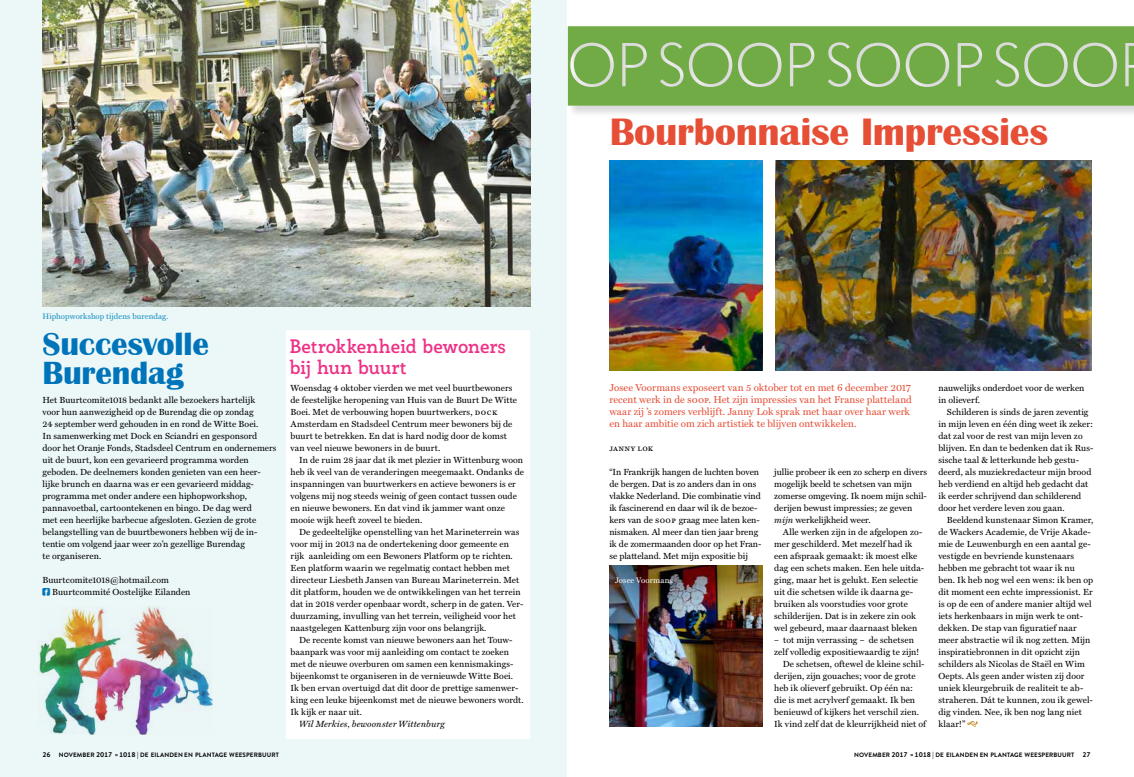
<style>
.page{position:relative;width:1134px;height:777px;background:#fff}
.page>*{position:absolute;margin:0;border:0;box-sizing:border-box;transform-origin:0 0}
.t1{font:700 39.3px "Britannic";letter-spacing:-.01em;color:#e64e36}
.t2{font:700 33px/29px "Britannic";letter-spacing:-.005em;color:#0074b9}
.t3{font:700 19px/21px "Rogliano";letter-spacing:-.015em;color:#ed3186}
.t4{font:10px/12px "Miller Text";letter-spacing:.005em;color:#e64e36}
.t5{font:italic 9px "Miller Text";letter-spacing:.015em;color:#000}
.t6{font:8.9px/12px "Miller Text";letter-spacing:.005em;color:#000}
.t7{font:8.9px "Miller Text Roman SC";letter-spacing:.04em;color:#000}
.t8{font:8px "Miller Text";color:#1690c2}
.t9{font:8px "Miller Text";letter-spacing:.015em;color:#fff}
.t10{font:700 6.3px "Brandon Grotesque";letter-spacing:.02em;color:#000}
.s1{font-family:"Miller Text Roman SC"}
.s2{font-style:italic;font-size:9px}
.s3{font-size:7px}
.s4{font-size:6px}
</style>
<div class="page">
<div style="left:0;top:0;width:567px;height:777px;background:#ecf7f8"></div>
<div style="left:286px;top:331px;width:244px;height:408px;background:#fff"></div>
<div style="left:568px;top:26px;width:566px;height:92px;background:#000;opacity:.15"></div>
<svg style="left:568px;top:26px;width:566px;height:80px;background:#7db156"></svg>
<img style="left:610px;top:160px;width:153px;height:210px">
<img style="left:610px;top:566px;width:153px;height:161px">
<img style="left:775px;top:160px;width:316px;height:211px">
<svg style="left:967px;top:721px;width:11px;height:6px"></svg>
<img style="left:43px;top:0;width:487px;height:307px">
<img style="left:38px;top:607px;width:175px;height:128px">
<p class="t8" style="left:43px;top:311px;width:127px">Hiphopworkshop tijdens burendag.</p>
<h2 class="t2" style="left:43px;top:329px;width:168px">Succesvolle<br>Burendag</h2>
<p class="t6" style="left:43px;top:394px;width:235px">Het Buurtcomite1018 bedankt alle bezoekers hartelijk<br>voor hun aanwezigheid op de Burendag die op zondag<br>24 september werd gehouden in en rond de Witte Boei.<br>In samenwerking met Dock en Sciandri en gesponsord door het Oranje Fonds, Stadsdeel Centrum en ondernemers uit de buurt, kon een gevarieerd programma worden geboden. De deelnemers konden genieten van een heer&shy;lijke brunch en daarna was er een gevarieerd middag&shy;programma met onder andere een hiphopworkshop, pannavoetbal, cartoontekenen en bingo. De dag werd<br>met een heerlijke barbecue afgesloten. Gezien de grote belangstelling van de buurtbewoners hebben wij de in&shy;tentie om volgend jaar weer zo’n gezellige Burendag<br>te organiseren.</p>
<p class="t6" style="left:52px;top:574px;width:140px;text-indent:-10px">Buurtcomite1018@hotmail.com<br>Buurtcommité Oostelijke Eilanden</p>
<h3 class="t3" style="left:290px;top:335px;width:218px">Betrokkenheid bewoners bij hun buurt</h3>
<p class="t6" style="left:291px;top:382px;width:228px">Woensdag 4 oktober vierden we met veel buurtbewoners de feestelijke heropening van Huis van de Buurt De Witte Boei. Met de verbouwing hopen buurtwerkers, <span class="s1">dock </span>Amsterdam en Stadsdeel Centrum meer bewoners bij de buurt te betrekken. En dat is hard nodig door de komst van veel nieuwe bewoners in de buurt.</p>
<p class="t6" style="left:291px;top:454px;width:235px;text-indent:8px">In de ruim 28 jaar dat ik met plezier in Wittenburg woon heb ik veel van de veranderingen meegemaakt. Ondanks de inspanningen van buurtwerkers en actieve bewoners is er volgens mij nog steeds weinig of geen contact tussen oude en nieuwe bewoners. En dat vind ik jammer want onze mooie wijk heeft zoveel te bieden.</p>
<p class="t6" style="left:291px;top:526px;width:234px;text-indent:8px">De gedeeltelijke openstelling van het Marineterrein was voor mij in 2013 na de ondertekening door gemeente en rijk aanleiding om een Bewoners Platform op te richten.<br>Een platform waarin we regelmatig contact hebben met directeur Liesbeth Jansen van Bureau Marineterrein. Met dit platform, houden we de ontwikkelingen van het terrein dat in 2018 verder openbaar wordt, scherp in de gaten. Ver&shy;duurzaming, invulling van het terrein, veiligheid voor het naastgelegen Kattenburg zijn voor ons belangrijk.</p>
<p class="t6" style="left:291px;top:634px;width:235px;text-indent:8px">De recente komst van nieuwe bewoners aan het Touw&shy;baanpark was voor mij aanleiding om contact te zoeken met de nieuwe overburen om samen een kennismakings&shy;bijeenkomst te organiseren in de vernieuwde Witte Boei.<br>Ik ben ervan overtuigd dat dit door de prettige samenwer&shy;king een leuke bijeenkomst met de nieuwe bewoners wordt.<br>Ik kijk er naar uit.</p>
<p class="t5" style="left:299px;top:718px;width:147px">Wil Merkies, bewoonster Wittenburg</p>
<h1 class="t1" style="left:610px;top:110px;width:440px">Bourbonnaise Impressies</h1>
<p class="t4" style="left:609px;top:381px;width:304px">Josee Voormans exposeert van 5 oktober tot en met 6 december 2017 recent werk in de <span class="s1">soop</span>. Het zijn impressies van het Franse platteland waar zij ’s zomers verblijft. Janny Lok sprak met haar over haar werk en haar ambitie om zich artistiek te blijven ontwikkelen.</p>
<p class="t7" style="left:609px;top:442px;width:45px">janny lok</p>
<p class="t6" style="left:609px;top:466px;width:154px">“In Frankrijk hangen de luchten boven de bergen. Dat is zo anders dan in ons vlakke Nederland. Die combinatie vind ik fascinerend en daar wil ik de bezoe&shy;kers van de <span class="s1">soop</span> graag mee laten ken&shy;nismaken. Al meer dan tien jaar breng ik de zomermaanden door op het Fran&shy;se platteland. Met mijn expositie bij</p>
<p class="t6" style="left:774px;top:466px;width:154px">jullie probeer ik een zo scherp en divers mogelijk beeld te schetsen van mijn zomerse omgeving. Ik noem mijn schil&shy;derijen bewust impressies; ze geven <span class="s2">mijn</span> werkelijkheid weer.</p>
<p class="t6" style="left:774px;top:526px;width:152px;text-indent:9px">Alle werken zijn in de afgelopen zo&shy;mer geschilderd. Met mezelf had ik een afspraak gemaakt: ik moest elke dag een schets maken. Een hele uitda&shy;ging, maar het is gelukt. Een selectie uit die schetsen wilde ik daarna ge&shy;bruiken als voorstudies voor grote schilderijen. Dat is in zekere zin ook wel gebeurd, maar daarnaast bleken</p>
<p class="t6" style="left:774px;top:634px;width:141px">– tot mijn verrassing – de schetsen</p>
<p class="t6" style="left:774px;top:646px;width:147px">zelf volledig expositiewaardig te zijn!</p>
<p class="t6" style="left:783px;top:658px;width:143px">De schetsen, oftewel de kleine schil-</p>
<p class="t6" style="left:774px;top:670px;width:143px">derijen, zijn gouaches; voor de grote</p>
<p class="t6" style="left:774px;top:682px;width:140px">heb ik olieverf gebruikt. Op één na:</p>
<p class="t6" style="left:774px;top:694px;width:142px">die is met acrylverf gemaakt. Ik ben</p>
<p class="t6" style="left:774px;top:706px;width:146px">benieuwd of kijkers het verschil zien.</p>
<p class="t6" style="left:774px;top:718px;width:153px">Ik vind zelf dat de kleurrijkheid niet of</p>
<p class="t9" style="left:615px;top:575px;width:59px">Josee Voormans</p>
<p class="t6" style="left:938px;top:382px;width:148px">nauwelijks onderdoet voor de werken in olieverf.</p>
<p class="t6" style="left:938px;top:406px;width:157px;text-indent:8px">Schilderen is sinds de jaren zeventig in mijn leven en één ding weet ik zeker: dat zal voor de rest van mijn leven zo blijven. En dan te bedenken dat ik Rus&shy;sische taal &amp; letterkunde heb gestu&shy;deerd, als muziekredacteur mijn brood heb verdiend en altijd heb gedacht dat ik eerder schrijvend dan schilderend door het verdere leven zou gaan.</p>
<p class="t6" style="left:938px;top:514px;width:156px;text-indent:8px">Beeldend kunstenaar Simon Kramer, de Wackers Academie, de Vrije Akade&shy;mie de Leuwenburgh en een aantal ge&shy;vestigde en bevriende kunstenaars hebben me gebracht tot waar ik nu ben. Ik heb nog wel een wens: ik ben op dit moment een echte impressionist. Er is op de een of andere manier altijd wel iets herkenbaars in mijn werk te ont&shy;dekken. De stap van figuratief naar meer abstractie wil ik nog zetten. Mijn inspiratiebronnen in dit opzicht zijn schilders als Nicolas de Staël en Wim Oepts. Als geen ander wisten zij door uniek kleurgebruik de realiteit te ab&shy;straheren. Dát te kunnen, zou ik gewel&shy;dig vinden. Nee, ik ben nog lang niet klaar!”</p>
<p class="t10" style="left:43px;top:750px;width:238px"><span class="s3">26</span> NOVEMBER <span class="s3">2017</span> <span class="s4">»</span> <span class="s3">1018 |</span> DE EILANDEN EN PLANTAGE WEESPERBUURT</p>
<p class="t10" style="left:854px;top:750px;width:238px">NOVEMBER <span class="s3">2017</span> <span class="s4">»</span> <span class="s3">1018 |</span> DE EILANDEN EN PLANTAGE WEESPERBUURT <span class="s3">27</span></p>
</div>
